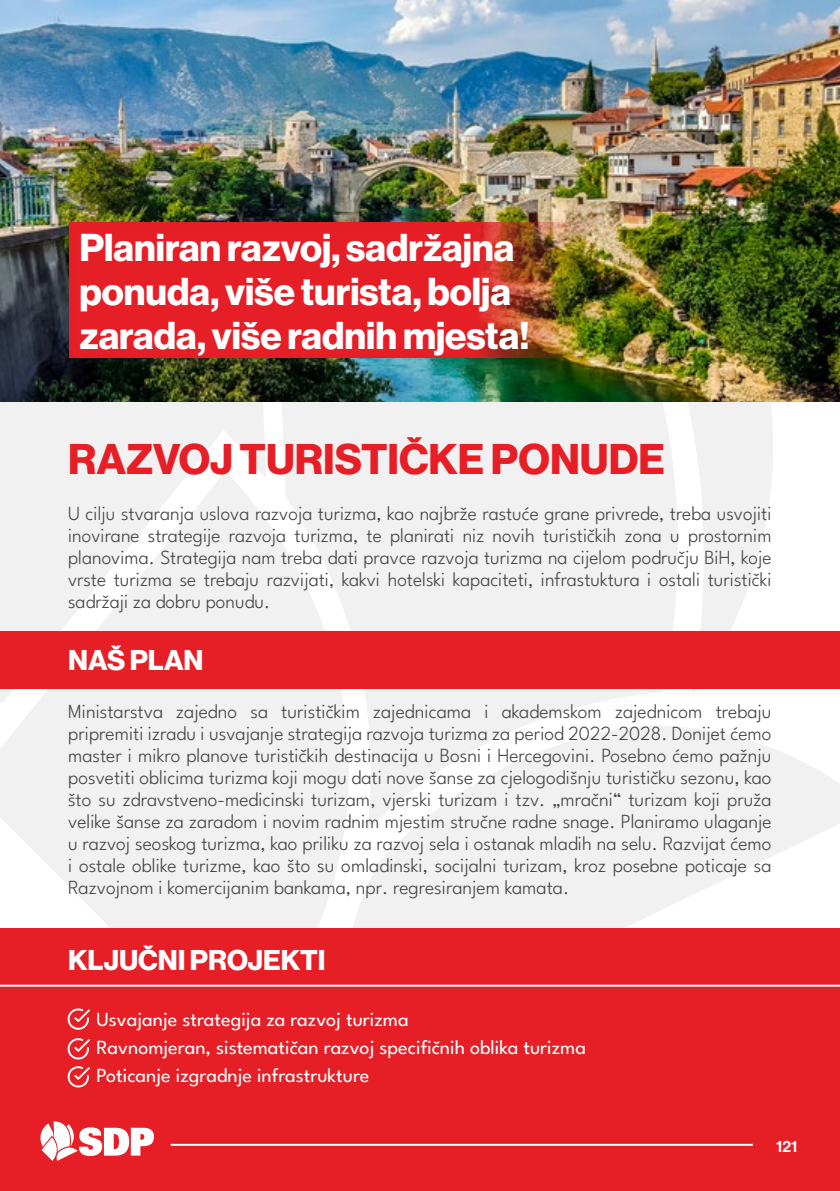
<style>
.page{position:relative;width:840px;height:1191px;background:#fff}
.page>*{position:absolute;margin:0;border:0;box-sizing:border-box;transform-origin:0 0}
.t1{font:700 42px "Neue Haas Display";color:#e61e26}
.t2{font:700 38px/44px "Neue Haas Display";color:#fff}
.t3{font:700 28px "Neue Haas Display";color:#fff}
.t4{font:300 20px/22px "League Spartan";color:#414042;text-align:justify}
.t5{font:20px/28px "League Spartan";color:#fff}
.t6{font:16px "Neue Haas Display Mediu";color:#fff}
</style>
<div class="page">
<svg style="left:779px;top:751px;width:60px;height:102px;fill:#f1f1f2"></svg>
<svg style="left:0;top:402px;width:779px;height:525px;fill:#f1f1f2"></svg>
<div style="left:0;top:631px;width:839px;height:58px;background:#e61e26"></div>
<div style="left:0;top:927px;width:839px;height:58px;background:#e61e26"></div>
<div style="left:0;top:984px;width:839px;height:207px;background:#e61e26"></div>
<img style="left:0;top:0;width:839px;height:402px">
<img style="left:69px;top:222px;width:532px;height:136px">
<svg style="left:68px;top:1008px;width:22px;height:21px"></svg>
<svg style="left:68px;top:1038px;width:22px;height:21px"></svg>
<svg style="left:68px;top:1066px;width:22px;height:21px"></svg>
<svg style="left:40px;top:1121px;width:114px;height:39px"></svg>
<hr style="left:171px;top:1143px;width:581px;height:2px;background:#fff">
<h2 class="t2" style="left:79px;top:226px;width:451px">Planiran razvoj, sadržajna ponuda, više turista, bolja zarada, više radnih mjesta!</h2>
<h1 class="t1" style="left:68px;top:434px;width:598px">RAZVOJ TURISTIČKE PONUDE</h1>
<p class="t4" style="left:68px;top:500px;width:704px">U cilju stvaranja uslova razvoja turizma, kao najbrže rastuće grane privrede, treba usvojiti inovirane strategije razvoja turizma, te planirati niz novih turističkih zona u prostornim planovima. Strategija nam treba dati pravce razvoja turizma na cijelom području BiH, koje vrste turizma se trebaju razvijati, kakvi hotelski kapaciteti, infrastuktura i ostali turistički sadržaji za dobru ponudu.</p>
<h3 class="t3" style="left:68px;top:644px;width:137px">NAŠ PLAN</h3>
<p class="t4" style="left:68px;top:698px;width:704px">Ministarstva zajedno sa turističkim zajednicama i akademskom zajednicom trebaju pripremiti izradu i usvajanje strategija razvoja turizma za period 2022-2028. Donijet ćemo master i mikro planove turističkih destinacija u Bosni i Hercegovini. Posebno ćemo pažnju posvetiti oblicima turizma koji mogu dati nove šanse za cjelogodišnju turističku sezonu, kao što su zdravstveno-medicinski turizam, vjerski turizam i tzv. „mračni“ turizam koji pruža velike šanse za zaradom i novim radnim mjestim stručne radne snage. Planiramo ulaganje u razvoj seoskog turizma, kao priliku za razvoj sela i ostanak mladih na selu. Razvijat ćemo i ostale oblike turizme, kao što su omladinski, socijalni turizam, kroz posebne poticaje sa Razvojnom i komercijanim bankama, npr. regresiranjem kamata.</p>
<h3 class="t3" style="left:68px;top:944px;width:259px">KLJUČNI PROJEKTI</h3>
<p class="t5" style="left:96px;top:1003px;width:491px">Usvajanje strategija za razvoj turizma<br>Ravnomjeran, sistematičan razvoj specifičnih oblika turizma<br>Poticanje izgradnje infrastrukture</p>
<p class="t6" style="left:775px;top:1136px;width:23px">121</p>
</div>
